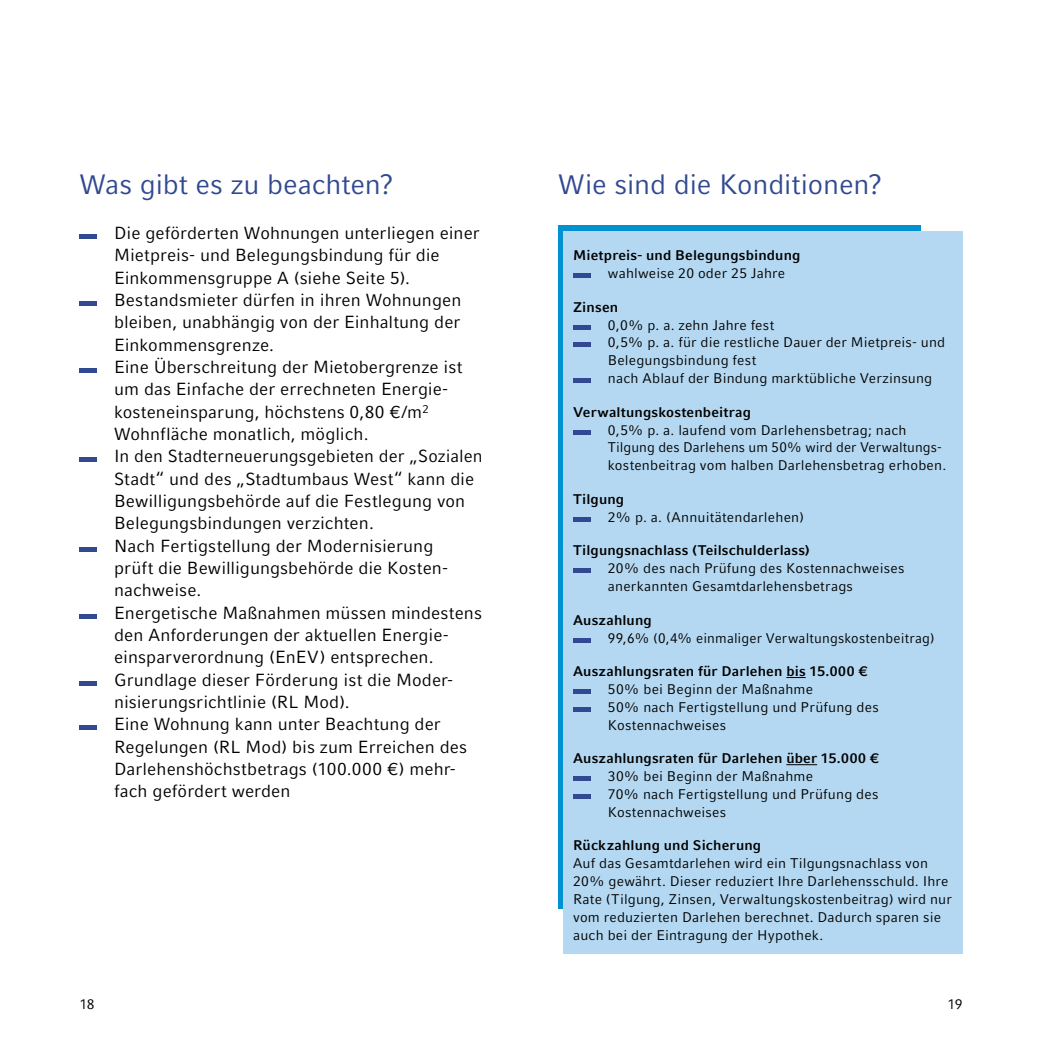
<style>
.page{position:relative;width:1042px;height:1042px;background:#fff}
.page>*{position:absolute;margin:0;border:0;box-sizing:border-box;transform-origin:0 0}
.t1{font:28px "Compatil Fact LT";letter-spacing:-.01em;color:#314990}
.t2{font:17.5px/22.4px "Compatil Fact LT";letter-spacing:.005em;color:#000}
.t3{font:14px/17.8px "Compatil Fact LT";letter-spacing:.015em;color:#000}
.t4{font:700 14px "Compatil Fact LT";letter-spacing:.01em;color:#000}
</style>
<div class="page">
<div style="left:79px;top:234px;width:18px;height:5px;background:#314990"></div>
<div style="left:79px;top:301px;width:18px;height:5px;background:#314990"></div>
<div style="left:79px;top:368px;width:18px;height:5px;background:#314990"></div>
<div style="left:79px;top:457px;width:18px;height:5px;background:#314990"></div>
<hr style="left:79px;top:547px;width:18px;height:4px;background:#314990">
<div style="left:79px;top:613px;width:18px;height:5px;background:#314990"></div>
<div style="left:79px;top:680px;width:18px;height:5px;background:#314990"></div>
<div style="left:79px;top:725px;width:18px;height:5px;background:#314990"></div>
<div style="left:558px;top:226px;width:362px;height:683px;background:#0091d1"></div>
<div style="left:563px;top:231px;width:399px;height:722px;background:#b4d8f1"></div>
<svg style="left:786px;top:677px;width:19px;height:1px"></svg>
<hr style="left:786px;top:764px;width:31px;height:1px;background:#000">
<div style="left:573px;top:273px;width:17px;height:5px;background:#314990"></div>
<hr style="left:573px;top:325px;width:17px;height:4px;background:#314990">
<div style="left:573px;top:342px;width:17px;height:5px;background:#314990"></div>
<div style="left:573px;top:378px;width:17px;height:5px;background:#314990"></div>
<hr style="left:573px;top:430px;width:17px;height:4px;background:#314990">
<div style="left:573px;top:517px;width:17px;height:5px;background:#314990"></div>
<div style="left:573px;top:568px;width:17px;height:5px;background:#314990"></div>
<div style="left:573px;top:637px;width:17px;height:5px;background:#314990"></div>
<div style="left:573px;top:689px;width:17px;height:5px;background:#314990"></div>
<div style="left:573px;top:707px;width:17px;height:5px;background:#314990"></div>
<div style="left:573px;top:776px;width:17px;height:5px;background:#314990"></div>
<div style="left:573px;top:794px;width:17px;height:5px;background:#314990"></div>
<h1 class="t1" style="left:79px;top:168px;width:316px">Was gibt es zu beachten?</h1>
<h1 class="t1" style="left:558px;top:168px;width:326px">Wie sind die Konditionen?</h1>
<p class="t2" style="left:114px;top:222px;width:370px">Die geförderten Wohnungen unterliegen einer Mietpreis- und Belegungsbindung für die Einkommensgruppe A (siehe Seite 5).<br>Bestandsmieter dürfen in ihren Wohnungen bleiben, unabhängig von der Einhaltung der Einkommensgrenze.<br>Eine Überschreitung der Mietobergrenze ist um das Einfache der errechneten Energie&shy;kosteneinsparung, höchstens 0,80 €/m<sup>2<br></sup>Wohnfläche monatlich, möglich.<br>In den Stadterneuerungsgebieten der „Sozialen Stadt“ und des „Stadtumbaus West“ kann die Bewilligungsbehörde auf die Festlegung von Belegungsbindungen verzichten.<br>Nach Fertigstellung der Modernisierung<br>prüft die Bewilligungsbehörde die Kosten&shy;nachweise.<br>Energetische Maßnahmen müssen mindestens den Anforderungen der aktuellen Energie&shy;einsparverordnung (EnEV) entsprechen.<br>Grundlage dieser Förderung ist die Moder&shy;nisierungsrichtlinie (RL Mod).<br>Eine Wohnung kann unter Beachtung der Regelungen (RL Mod) bis zum Erreichen des Darlehenshöchstbetrags (100.000 €) mehr&shy;fach gefördert werden</p>
<p class="t4" style="left:573px;top:247px;width:229px">Mietpreis- und Belegungsbindung</p>
<p class="t3" style="left:608px;top:264px;width:179px">wahlweise 20 oder 25 Jahre</p>
<p class="t4" style="left:573px;top:299px;width:47px">Zinsen</p>
<p class="t3" style="left:608px;top:316px;width:339px">0,0% p. a. zehn Jahre fest<br>0,5% p. a. für die restliche Dauer der Mietpreis- und Belegungsbindung fest<br>nach Ablauf der Bindung marktübliche Verzinsung</p>
<p class="t4" style="left:573px;top:404px;width:179px">Verwaltungskostenbeitrag</p>
<p class="t3" style="left:608px;top:421px;width:340px">0,5% p. a. laufend vom Darlehensbetrag; nach<br>Tilgung des Darlehens um 50% wird der Verwaltungs&shy;kostenbeitrag vom halben Darlehensbetrag erhoben.</p>
<p class="t4" style="left:573px;top:491px;width:53px">Tilgung</p>
<p class="t3" style="left:608px;top:508px;width:198px">2% p. a. (Annuitätendarlehen)</p>
<p class="t4" style="left:573px;top:542px;width:238px">Tilgungsnachlass (Teilschulderlass)</p>
<p class="t3" style="left:608px;top:559px;width:298px">20% des nach Prüfung des Kostennachweises anerkannten Gesamtdarlehensbetrags</p>
<p class="t4" style="left:573px;top:611px;width:80px">Auszahlung</p>
<p class="t3" style="left:608px;top:628px;width:328px">99,6% (0,4% einmaliger Verwaltungskostenbeitrag)</p>
<p class="t4" style="left:573px;top:663px;width:296px">Auszahlungsraten für Darlehen bis 15.000 €</p>
<p class="t3" style="left:608px;top:680px;width:272px">50% bei Beginn der Maßnahme<br>50% nach Fertigstellung und Prüfung des<br>Kostennachweises</p>
<p class="t4" style="left:573px;top:750px;width:308px">Auszahlungsraten für Darlehen über 15.000 €</p>
<p class="t3" style="left:608px;top:767px;width:272px">30% bei Beginn der Maßnahme<br>70% nach Fertigstellung und Prüfung des<br>Kostennachweises</p>
<p class="t4" style="left:573px;top:837px;width:190px">Rückzahlung und Sicherung</p>
<p class="t3" style="left:573px;top:854px;width:380px">Auf das Gesamtdarlehen wird ein Tilgungsnachlass von 20% gewährt. Dieser reduziert Ihre Darlehensschuld. Ihre Rate (Tilgung, Zinsen, Verwaltungskostenbeitrag) wird nur vom reduzierten Darlehen berechnet. Dadurch sparen sie auch bei der Eintragung der Hypothek.</p>
<p class="t3" style="left:79px;top:994px;width:17px">18</p>
<p class="t3" style="left:947px;top:994px;width:17px">19</p>
</div>
